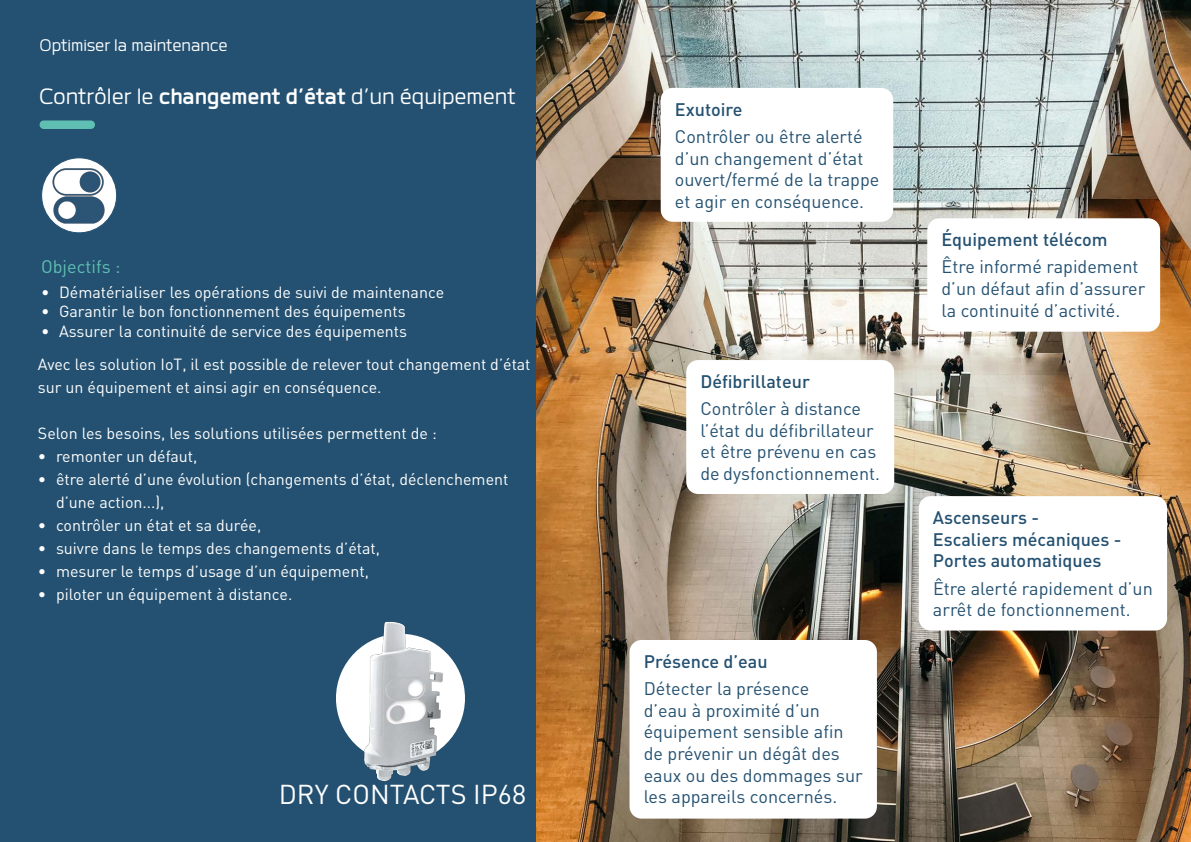
<style>
.page{position:relative;width:1191px;height:842px;background:#fff}
.page>*{position:absolute;margin:0;border:0;box-sizing:border-box;transform-origin:0 0}
.t1{font:29px "Labrador B";color:#fff}
.t2{font:27px "DIN Pro";color:#fff}
.t3{font:22px "Labrador B";color:#fff}
.t4{font:18px/21.6px "DIN Pro";color:#245171}
.t5{font:500 18px/21.6px "DIN Pro";color:#245171}
.t6{font:18px "DIN Pro";color:#5fbfb2}
.t7{font:16px/23px "DIN Pro";color:#fff}
.s1{font-weight:700}
</style>
<div class="page">
<img style="left:536px;top:0;width:655px;height:842px">
<div style="left:0;top:0;width:536px;height:842px;background:#245171"></div>
<div style="left:40px;top:120px;width:55px;height:9px;background:#5fbfb2;border-radius:4px"></div>
<div style="left:42px;top:158px;width:75px;height:75px;background:#fff;border-radius:50%"></div>
<div style="left:41px;top:157px;width:76px;height:76px;border:1px solid #245171;border-radius:50%"></div>
<img style="left:53px;top:167px;width:53px;height:56px">
<div style="left:660px;top:88px;width:233px;height:134px;background:#fff;border-radius:12px"></div>
<div style="left:686px;top:360px;width:208px;height:134px;background:#fff;border-radius:12px"></div>
<div style="left:629px;top:640px;width:248px;height:179px;background:#fff;border-radius:12px"></div>
<div style="left:927px;top:218px;width:233px;height:114px;background:#fff;border-radius:12px"></div>
<div style="left:918px;top:496px;width:249px;height:134px;background:#fff;border-radius:12px"></div>
<div style="left:336px;top:634px;width:129px;height:129px;background:#fff;border-radius:50%"></div>
<img style="left:356px;top:621px;width:89px;height:161px">
<p class="t3" style="left:40px;top:34px;width:190px">Optimiser la maintenance</p>
<p class="t1" style="left:40px;top:82px;width:477px">Contrôler le <span class="s1">changement d’état</span> d’un équipement</p>
<p class="t6" style="left:41px;top:254px;width:81px">Objectifs :</p>
<p class="t7" style="left:41px;top:280px;width:404px">• Dématérialiser les opérations de suivi de maintenance</p>
<p class="t7" style="left:41px;top:299px;width:366px">• Garantir le bon fonctionnement des équipements</p>
<p class="t7" style="left:41px;top:319px;width:367px">• Assurer la continuité de service des équipements</p>
<p class="t7" style="left:38px;top:352px;width:494px">Avec les solution IoT, il est possible de relever tout changement d’état sur un équipement et ainsi agir en conséquence.</p>
<p class="t7" style="left:38px;top:421px;width:400px">Selon les besoins, les solutions utilisées permettent de :</p>
<p class="t7" style="left:38px;top:444px;width:161px">• remonter un défaut,</p>
<p class="t7" style="left:56px;top:467px;width:454px;text-indent:-18px">• être alerté d’une évolution (changements d’état, déclenchement d’une action...),</p>
<p class="t7" style="left:38px;top:513px;width:225px">• contrôler un état et sa durée,</p>
<p class="t7" style="left:38px;top:536px;width:343px">• suivre dans le temps des changements d’état,</p>
<p class="t7" style="left:38px;top:559px;width:332px">• mesurer le temps d’usage d’un équipement,</p>
<p class="t7" style="left:38px;top:582px;width:256px">• piloter un équipement à distance.</p>
<p class="t2" style="left:279px;top:776px;width:249px">DRY CONTACTS IP68</p>
<p class="t5" style="left:675px;top:98px;width:69px">Exutoire</p>
<p class="t4" style="left:675px;top:125px;width:206px">Contrôler ou être alerté d’un changement d’état ouvert/fermé de la trappe et agir en conséquence.</p>
<p class="t5" style="left:700px;top:370px;width:111px">Défibrillateur</p>
<p class="t4" style="left:700px;top:397px;width:181px">Contrôler à distance l’état du défibrillateur et être prévenu en cas de dysfonctionnement.</p>
<p class="t5" style="left:643px;top:650px;width:125px">Présence d’eau</p>
<p class="t4" style="left:643px;top:677px;width:220px">Détecter la présence<br>d’eau à proximité d’un équipement sensible afin de prévenir un dégât des eaux ou des dommages sur les appareils concernés.</p>
<p class="t5" style="left:941px;top:228px;width:168px">Équipement télécom</p>
<p class="t4" style="left:941px;top:255px;width:198px">Être informé rapidement</p>
<p class="t4" style="left:941px;top:277px;width:205px">d’un défaut afin d’assurer</p>
<p class="t4" style="left:941px;top:299px;width:180px">la continuité d’activité.</p>
<p class="t5" style="left:933px;top:506px;width:108px">Ascenseurs -</p>
<p class="t5" style="left:933px;top:528px;width:190px">Escaliers mécaniques -<br>Portes automatiques</p>
<p class="t4" style="left:933px;top:576px;width:221px">Être alerté rapidement d’un arrêt de fonctionnement.</p>
</div>
